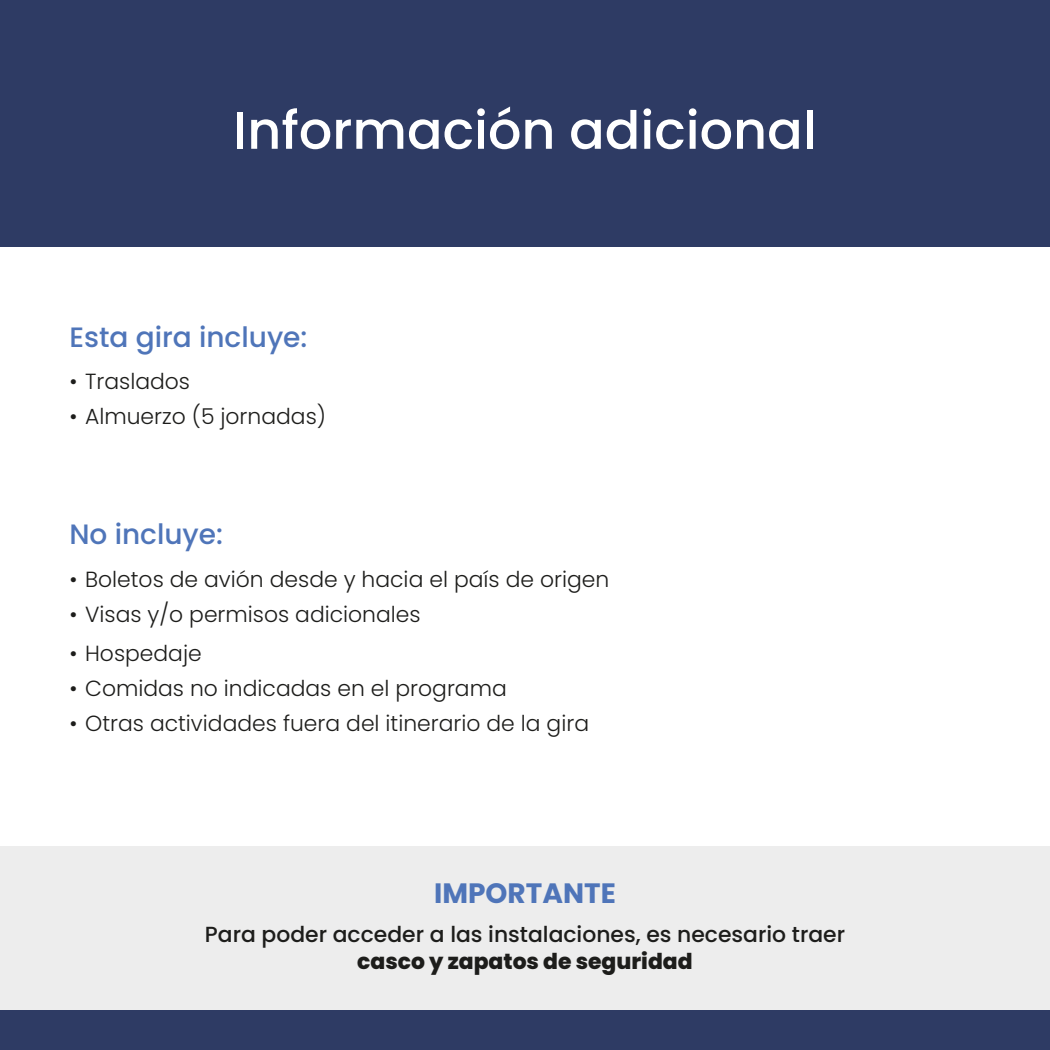
<style>
.page{position:relative;width:1050px;height:1050px;background:#fff}
.page>*{position:absolute;margin:0;border:0;box-sizing:border-box;transform-origin:0 0}
.t1{font:500 52.5px "Poppins";color:#fff}
.t2{font:500 28px "Poppins";color:#4f75b9}
.t3{font:700 28px "Poppins";color:#4f75b9}
.t4{font:300 21.88px "Poppins";color:#1d1d1b}
.t5{font:500 21.88px "Poppins";color:#1d1d1b}
.t6{font:800 21.88px "Poppins";color:#1d1d1b}
</style>
<div class="page">
<div style="left:0;top:847px;width:1050px;height:166px;background:#ededed"></div>
<div style="left:0;top:1010px;width:1050px;height:40px;background:#2e3b64"></div>
<div style="left:0;top:0;width:1050px;height:247px;background:#2e3b64"></div>
<h1 class="t1" style="left:233px;top:100px;width:585px">Información adicional</h1>
<p class="t2" style="left:69px;top:320px;width:240px">Esta gira incluye:</p>
<p class="t4" style="left:69px;top:369px;width:122px">• Traslados</p>
<p class="t4" style="left:69px;top:404px;width:258px">• Almuerzo (5 jornadas)</p>
<p class="t2" style="left:69px;top:518px;width:155px">No incluye:</p>
<p class="t4" style="left:69px;top:567px;width:541px">• Boletos de avión desde y hacia el país de origen</p>
<p class="t4" style="left:69px;top:602px;width:353px">• Visas y/o permisos adicionales</p>
<p class="t4" style="left:69px;top:640px;width:134px">• Hospedaje</p>
<p class="t4" style="left:69px;top:675px;width:439px">• Comidas no indicadas en el programa</p>
<p class="t4" style="left:69px;top:710px;width:521px">• Otras actividades fuera del itinerario de la gira</p>
<p class="t3" style="left:434px;top:877px;width:183px">IMPORTANTE</p>
<p class="t5" style="left:205px;top:922px;width:642px">Para poder acceder a las instalaciones, es necesario traer</p>
<p class="t6" style="left:357px;top:948px;width:337px">casco y zapatos de seguridad</p>
</div>
